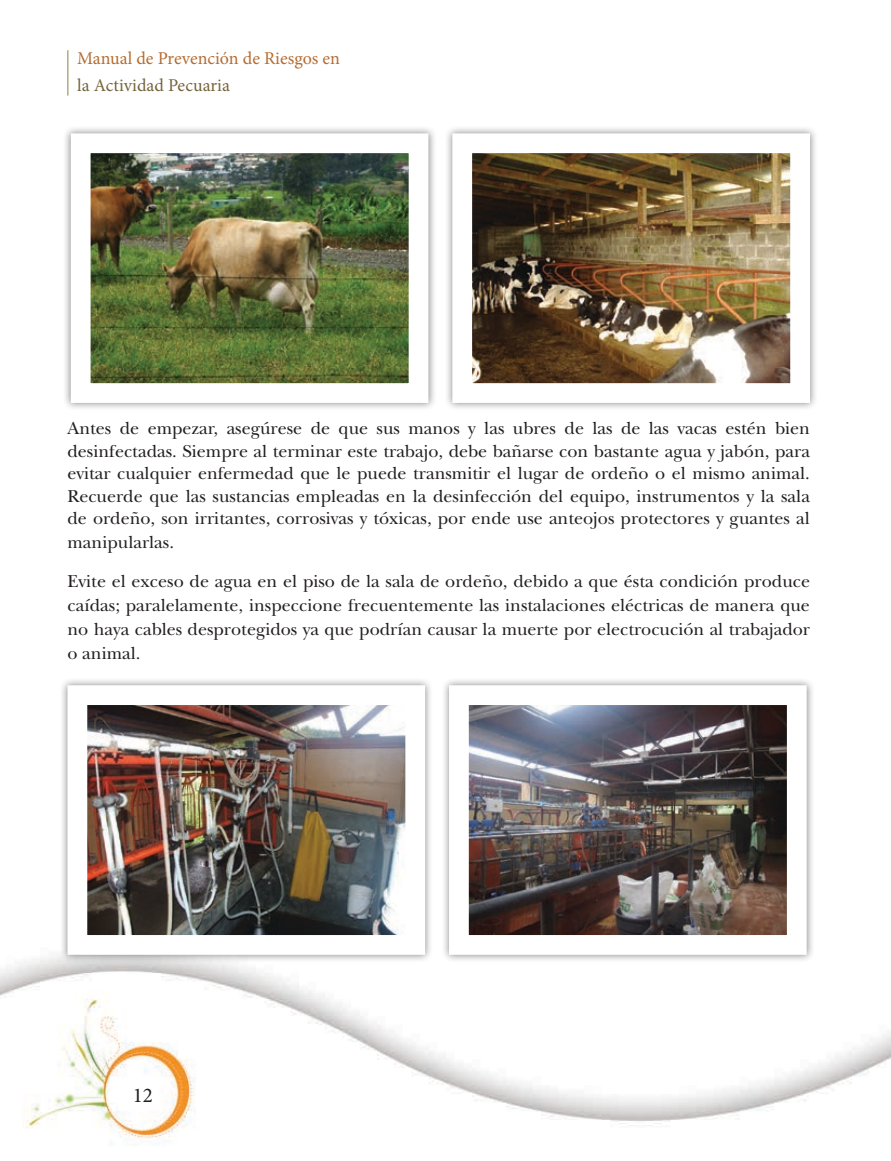
<style>
.page{position:relative;width:891px;height:1161px;background:#fff}
.page>*{position:absolute;margin:0;border:0;box-sizing:border-box;transform-origin:0 0}
.t1{font:21px "Minion Pro";color:#231f20}
.t2{font:18px/22.8px "New Baskerville Std";color:#231f20;text-align:justify}
.t3{font:18px "Minion Pro";color:#b56d32}
.t4{font:18px "Minion Pro";letter-spacing:.005em;color:#75643c}
</style>
<div class="page">
<img style="left:0;top:50px;width:891px;height:1095px">
<hr style="left:68px;top:50px;width:1px;height:46px;background:#84873e">
<div style="left:63px;top:125px;width:374px;height:286px;background:#231f20;opacity:.54"></div>
<img style="left:92px;top:154px;width:315px;height:228px">
<div style="left:444px;top:125px;width:374px;height:286px;background:#231f20;opacity:.54"></div>
<img style="left:473px;top:154px;width:316px;height:228px">
<div style="left:59px;top:677px;width:374px;height:286px;background:#231f20;opacity:.54"></div>
<img style="left:88px;top:706px;width:316px;height:228px">
<div style="left:441px;top:677px;width:374px;height:286px;background:#231f20;opacity:.54"></div>
<img style="left:470px;top:706px;width:316px;height:228px">
<p class="t3" style="left:77px;top:47px;width:264px">Manual de Prevención de Riesgos en</p>
<p class="t4" style="left:77px;top:74px;width:154px">la Actividad Pecuaria</p>
<p class="t2" style="left:68px;top:417px;width:744px">Antes de empezar, asegúrese de que sus manos y las ubres de las de las vacas estén bien desinfectadas. Siempre al terminar este trabajo, debe bañarse con bastante agua y jabón, para evitar cualquier enfermedad que le puede transmitir el lugar de ordeño o el mismo animal.<br>Recuerde que las sustancias empleadas en la desinfección del equipo, instrumentos y la sala de ordeño, son irritantes, corrosivas y tóxicas, por ende use anteojos protectores y guantes al manipularlas.</p>
<p class="t2" style="left:68px;top:570px;width:744px;line-height:24px">Evite el exceso de agua en el piso de la sala de ordeño, debido a que ésta condición produce caídas; paralelamente, inspeccione frecuentemente las instalaciones eléctricas de manera que no haya cables desprotegidos ya que podrían causar la muerte por electrocución al trabajador o animal.</p>
<p class="t1" style="left:133px;top:1081px;width:22px">12</p>
</div>
